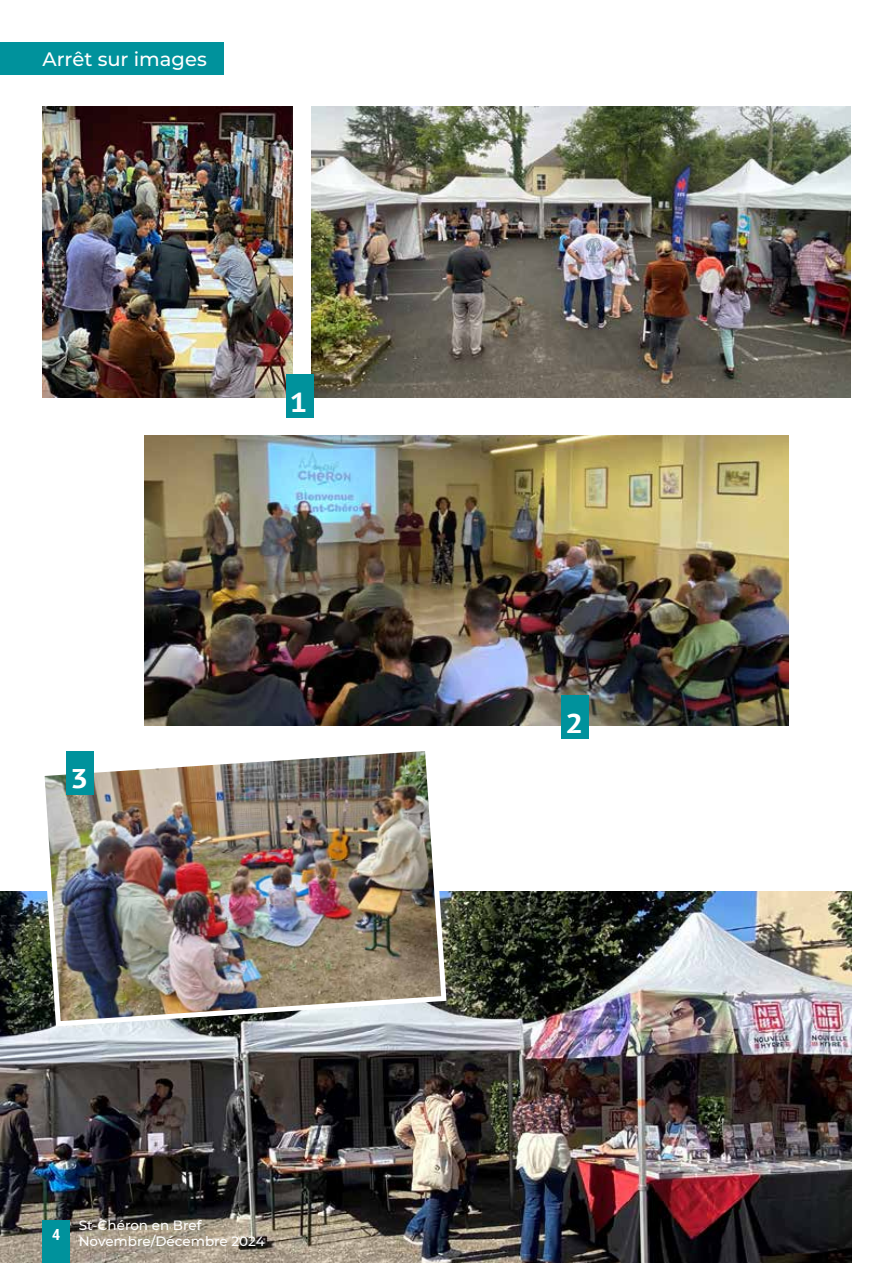
<style>
.page{position:relative;width:893px;height:1263px;background:#fff}
.page>*{position:absolute;margin:0;border:0;box-sizing:border-box;transform-origin:0 0}
.t1{font:700 27px "PT Sans Caption";color:#fff;scale:1.1 1}
.t2{font:500 19.5px "Montserrat";color:#fff}
.t3{font:700 condensed 15.3px "Roboto";color:#fff}
.t4{font:500 13.5px/16.2px "Montserrat";color:#fff}
</style>
<div class="page">
<img style="left:0;top:891px;width:851px;height:372px">
<div style="left:43px;top:1220px;width:27px;height:43px;background:#00929c"></div>
<div style="left:0;top:43px;width:224px;height:32px;background:#00929c"></div>
<img style="left:145px;top:436px;width:643px;height:290px">
<img style="left:311px;top:107px;width:539px;height:290px">
<div style="left:562px;top:695px;width:27px;height:44px;background:#00929c"></div>
<img style="left:37px;top:751px;width:412px;height:278px">
<img style="left:43px;top:107px;width:249px;height:290px">
<div style="left:286px;top:374px;width:27px;height:44px;background:#00929c"></div>
<div style="left:67px;top:751px;width:27px;height:44px;background:#00929c"></div>
<h2 class="t2" style="left:43px;top:45px;width:166px">Arrêt sur images</h2>
<h2 class="t2" style="left:92px;top:45px;width:126px">s sur images</h2>
<h1 class="t1" style="left:290px;top:385px;width:17px">1</h1>
<h1 class="t1" style="left:71px;top:761px;width:17px">3</h1>
<p class="t3" style="left:52px;top:1224px;width:10px">4</p>
<p class="t4" style="left:79px;top:1217px;width:188px">St-Chéron en Bref<br>Novembre/Décembre 2024</p>
<h1 class="t1" style="left:565px;top:706px;width:17px">2</h1>
</div>
